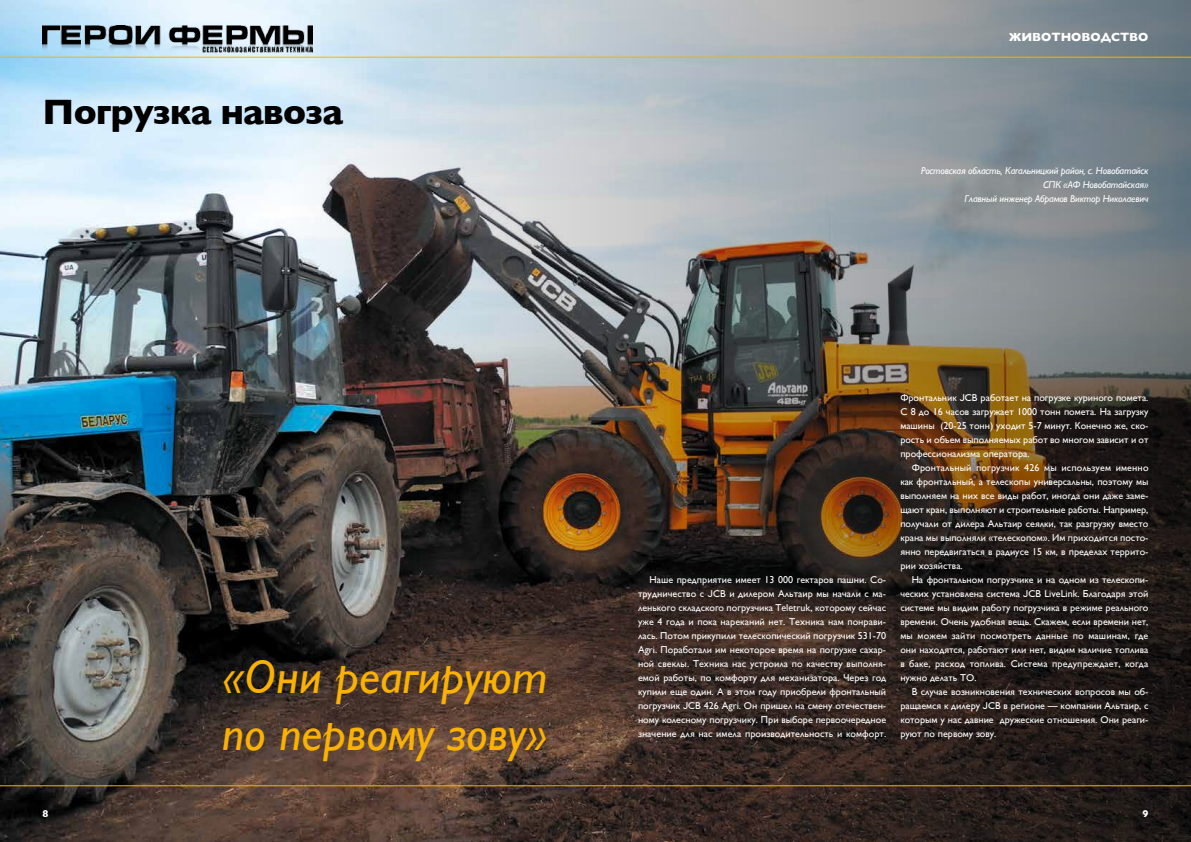
<style>
.page{position:relative;width:1191px;height:842px;background:#fff}
.page>*{position:absolute;margin:0;border:0;box-sizing:border-box;transform-origin:0 0}
.t1{font:italic 48px/57.6px "Gill Sans";color:#f9b104}
.t2{font:700 36px "Gill Sans";letter-spacing:-.02em;color:#000}
.t3{font:700 12px "Gill Sans";color:#fff}
.t4{font:10px/14px "Gill Sans";color:#fff;text-align:justify}
.t5{font:italic 10px/14px "Gill Sans";letter-spacing:-.02em;color:#fff;text-align:right}
.t6{font:700 10px "Gill Sans";color:#fff}
.s1{font-family:"JCB Euro Roman"}
</style>
<div class="page">
<img style="left:0;top:0;width:217px;height:842px">
<img style="left:217px;top:0;width:974px;height:842px">
<hr style="left:0;top:785px;width:1191px;height:1px;background:#f9b104">
<hr style="left:0;top:57px;width:1191px;height:1px;background:#f9b104">
<img style="left:43px;top:25px;width:269px;height:32px">
<h2 class="t2" style="left:43px;top:91px;width:302px">Погрузка навоза</h2>
<p class="t6" style="left:43px;top:808px;width:7px">8</p>
<h1 class="t1" style="left:222px;top:647px;width:327px">«Они реагируют по первому зову»</h1>
<p class="t3" style="left:1009px;top:29px;width:141px">ЖИВОТНОВОДСТВО</p>
<p class="t5" style="left:921px;top:164px;width:229px">Ростовская область, Кагальницкий район, с. Новобатайск<br>СПК «АФ Новобатайская»<br>Главный инженер Абрамов Виктор Николаевич</p>
<p class="t4" style="left:638px;top:572px;width:250px;text-indent:11px">Наше предприятие имеет 13 000 гектаров пашни. Со&shy;трудничество с <span class="s1">JCB</span> и дилером Альтаир мы начали с ма&shy;ленького складского погрузчика Teletruk, которому сейчас уже 4 года и пока нареканий нет. Техника нам понрави&shy;лась. Потом прикупили телескопический погрузчик 531-70<br>Agri. Поработали им некоторое время на погрузке сахар&shy;ной свеклы. Техника нас устроила по качеству выполня&shy;емой работы, по комфорту для механизатора. Через год купили еще один. А в этом году приобрели фронтальный погрузчик <span class="s1">JCB</span> 426 Agri. Он пришел на смену отечествен&shy;ному колесному погрузчику. При выборе первоочередное значение для нас имела производительность и комфорт.</p>
<p class="t4" style="left:900px;top:390px;width:250px">Фронтальник <span class="s1">JCB</span> работает на погрузке куриного помета.<br>С 8 до 16 часов загружает 1000 тонн помета. На загрузку машины (20-25 тонн) уходит 5-7 минут. Конечно же, ско&shy;рость и объем выполняемых работ во многом зависит и от профессионализма оператора.</p>
<p class="t4" style="left:900px;top:460px;width:250px;text-indent:11px">Фронтальный погрузчик 426 мы используем именно как фронтальный, а телескопы универсальны, поэтому мы выполняем на них все виды работ, иногда они даже заме&shy;щают кран, выполняют и строительные работы. Например, получали от дилера Альтаир сеялки, так разгрузку вместо крана мы выполняли «телескопом». Им приходится посто&shy;янно передвигаться в радиусе 15 км, в пределах террито&shy;рии хозяйства.</p>
<p class="t4" style="left:900px;top:572px;width:250px;text-indent:11px">На фронтальном погрузчике и на одном из телескопи&shy;ческих установлена система <span class="s1">JCB</span> LiveLink. Благодаря этой системе мы видим работу погрузчика в режиме реального времени. Очень удобная вещь. Скажем, если времени нет, мы можем зайти посмотреть данные по машинам, где они находятся, работают или нет, видим наличие топлива в баке, расход топлива. Система предупреждает, когда нужно делать ТО.</p>
<p class="t4" style="left:900px;top:684px;width:250px;text-indent:11px">В случае возникновения технических вопросов мы об&shy;ращаемся к дилеру <span class="s1">JCB</span> в регионе — компании Альтаир, с которым у нас давние дружеские отношения. Они реаги&shy;руют по первому зову.</p>
<p class="t6" style="left:1142px;top:808px;width:7px">9</p>
</div>
